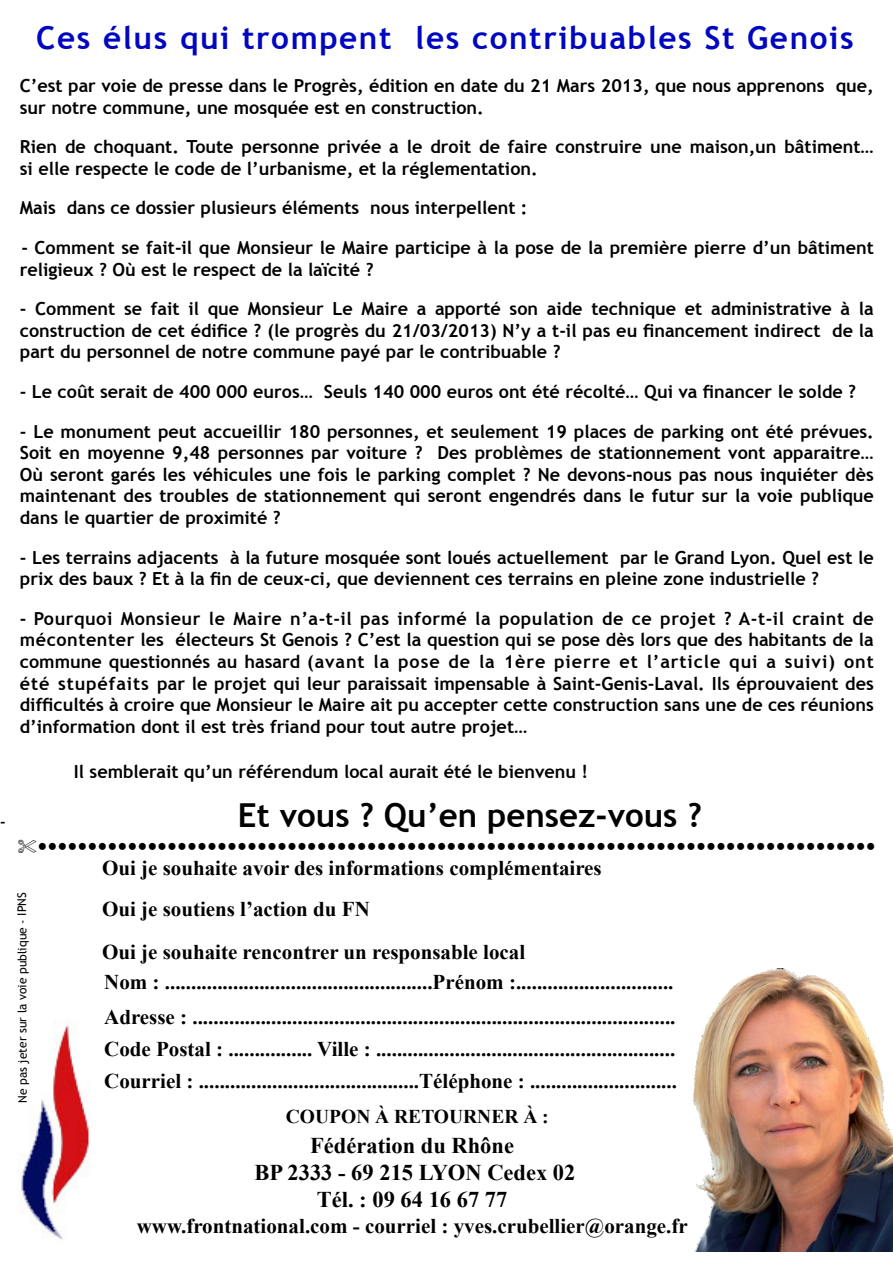
<style>
.page{position:relative;width:893px;height:1263px;background:#fff}
.page>*{position:absolute;margin:0;border:0;box-sizing:border-box;transform-origin:0 0}
.t1{font:700 33px "Trebuchet MS";color:#000}
.t2{font:700 31.5px "Trebuchet MS";letter-spacing:.05em;color:#0007bf}
.t3{font:700 22.5px/27px "Times New Roman";color:#000;text-align:center}
.t4{font:700 21px/33px "Times New Roman";color:#000}
.t5{font:700 19.5px "Times New Roman";color:#000}
.t6{font:700 18px/21.6px "Trebuchet MS";color:#000}
.t7{font:700 15px "Trebuchet MS";color:#000}
.t8{font:12px "Trebuchet MS";letter-spacing:-.005em;color:#000}
</style>
<div class="page">
<img style="left:20px;top:1022px;width:70px;height:218px">
<img style="left:693px;top:968px;width:200px;height:283px">
<p class="t7" style="left:0;top:812px;width:7px">-</p>
<h2 class="t2" style="left:36px;top:18px;width:819px">Ces élus qui trompent les contribuables St Genois</h2>
<p class="t6" style="left:20px;top:75px;width:855px">C’est par voie de presse dans le Progrès, édition en date du 21 Mars 2013, que nous apprenons que, sur notre commune, une mosquée est en construction.</p>
<p class="t6" style="left:20px;top:136px;width:855px">Rien de choquant. Toute personne privée a le droit de faire construire une maison,un bâtiment… si elle respecte le code de l’urbanisme, et la réglementation.</p>
<p class="t6" style="left:20px;top:197px;width:509px">Mais dans ce dossier plusieurs éléments nous interpellent :</p>
<p class="t6" style="left:20px;top:237px;width:855px">- Comment se fait-il que Monsieur le Maire participe à la pose de la première pierre d’un bâtiment religieux ? Où est le respect de la laïcité ?</p>
<p class="t6" style="left:20px;top:298px;width:855px;text-align:justify">- Comment se fait il que Monsieur Le Maire a apporté son aide technique et administrative à la construction de cet édifice ? (le progrès du 21/03/2013) N’y a t-il pas eu financement indirect de la part du personnel de notre commune payé par le contribuable ?</p>
<p class="t6" style="left:20px;top:381px;width:838px">- Le coût serait de 400 000 euros… Seuls 140 000 euros ont été récolté… Qui va financer le solde ?</p>
<p class="t6" style="left:20px;top:420px;width:855px;text-align:justify">- Le monument peut accueillir 180 personnes, et seulement 19 places de parking ont été prévues.<br>Soit en moyenne 9,48 personnes par voiture ? Des problèmes de stationnement vont apparaitre… Où seront garés les véhicules une fois le parking complet ? Ne devons-nous pas nous inquiéter dès maintenant des troubles de stationnement qui seront engendrés dans le futur sur la voie publique dans le quartier de proximité ?</p>
<p class="t6" style="left:20px;top:546px;width:855px">- Les terrains adjacents à la future mosquée sont loués actuellement par le Grand Lyon. Quel est le prix des baux ? Et à la fin de ceux-ci, que deviennent ces terrains en pleine zone industrielle ?</p>
<p class="t6" style="left:20px;top:608px;width:855px;text-align:justify">- Pourquoi Monsieur le Maire n’a-t-il pas informé la population de ce projet ? A-t-il craint de mécontenter les électeurs St Genois ? C’est la question qui se pose dès lors que des habitants de la commune questionnés au hasard (avant la pose de la 1ère pierre et l’article qui a suivi) ont été stupéfaits par le projet qui leur paraissait impensable à Saint-Genis-Laval. Ils éprouvaient des difficultés à croire que Monsieur le Maire ait pu accepter cette construction sans une de ces réunions d’information dont il est très friand pour tout autre projet…</p>
<p class="t6" style="left:74px;top:761px;width:516px">Il semblerait qu’un référendum local aurait été le bienvenu !</p>
<p class="t8" style="left:15px;top:1103px;width:212px;rotate:-90deg">Ne pas jeter sur la voie publique - IPNS</p>
<h1 class="t1" style="left:238px;top:795px;width:465px">Et vous ? Qu’en pensez-vous ?</h1>
<p class="t4" style="left:102px;top:846px;width:501px;line-height:42.3px">Oui je souhaite avoir des informations complémentaires<br>Oui je soutiens l’action du FN<br>Oui je souhaite rencontrer un responsable local</p>
<p class="t4" style="left:104px;top:965px;width:574px">Nom : ...................................................Prénom :..............................<br>Adresse : ............................................................................................<br>Code Postal : ................ Ville : .........................................................<br>Courriel : ..........................................Téléphone : ............................</p>
<p class="t5" style="left:286px;top:1103px;width:264px">COUPON À RETOURNER À :</p>
<p class="t3" style="left:254px;top:1132px;width:323px">Fédération du Rhône<br>BP 2333 - 69 215 LYON Cedex 02<br>Tél. : 09 64 16 67 77</p>
<p class="t4" style="left:137px;top:1208px;width:553px">www.frontnational.com - courriel : yves.crubellier@orange.fr</p>
</div>
